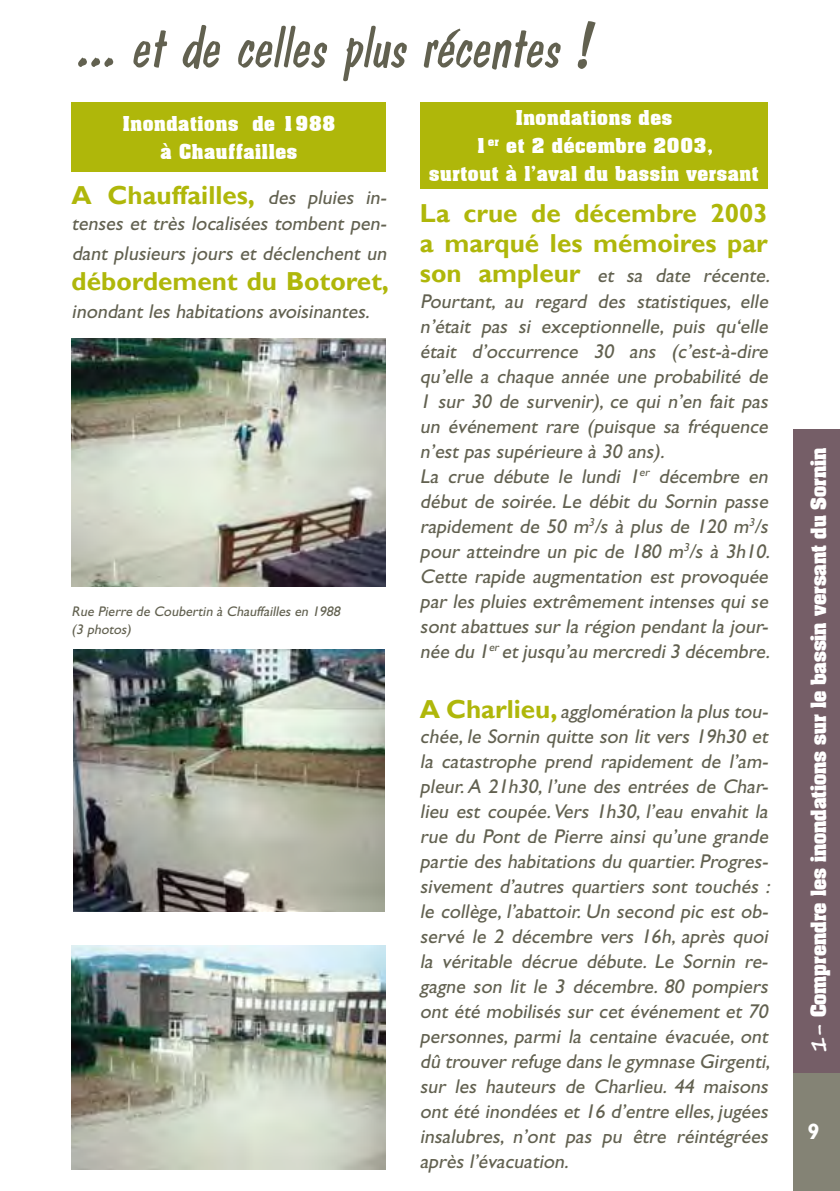
<style>
.page{position:relative;width:840px;height:1191px;background:#fff}
.page>*{position:absolute;margin:0;border:0;box-sizing:border-box;transform-origin:0 0}
.t1{font:italic 60px "Banga S Si";color:#626150}
.t2{font:700 26px/30px "Gill Sans";color:#afb70a}
.t3{font:700 22px "Gill Sans";color:#fff}
.t4{font:italic 20px/25px "Gill Sans";color:#626150}
.t5{font:700 20px/28px "Aachen BT";color:#fff;text-align:center}
.t6{font:700 18px "Aachen";color:#fff}
.t7{font:italic 14px/18px "Gill Sans";color:#626150}
.s1{font-weight:400;font-style:italic;font-size:20px;color:#626150}
.s2{font-weight:700;font-style:normal;font-size:26px;color:#afb70a}
.s3{font-family:"Segoe Print";font-size:22px}
</style>
<div class="page">
<div style="left:792px;top:429px;width:47px;height:644px;background:#755e67"></div>
<div style="left:793px;top:1073px;width:46px;height:118px;background:#848375"></div>
<div style="left:71px;top:102px;width:315px;height:70px;background:#afb70a"></div>
<img style="left:74px;top:649px;width:310px;height:262px">
<img style="left:71px;top:338px;width:314px;height:249px">
<img style="left:72px;top:945px;width:313px;height:224px">
<svg style="left:446px;top:28px;width:15px;height:16px"></svg>
<div style="left:420px;top:102px;width:347px;height:86px;background:#afb70a"></div>
<h1 class="t1" style="left:75px;top:19px;width:527px">... et de celles plus recentes !</h1>
<p class="t5" style="left:122px;top:109px;width:214px">Inondations de 1988 à Chauffailles</p>
<h2 class="t2" style="left:72px;top:181px;width:320px">A Chauffailles, <span class="s1">des pluies in-</span></h2>
<p class="t4" style="left:72px;top:209px;width:320px;line-height:30px">tenses et très localisées tombent pen&shy;dant plusieurs jours et déclenchent un</p>
<h2 class="t2" style="left:72px;top:267px;width:318px">débordement du Botoret,</h2>
<p class="t4" style="left:72px;top:299px;width:303px">inondant les habitations avoisinantes.</p>
<p class="t7" style="left:72px;top:602px;width:273px">Rue Pierre de Coubertin à Chauffailles en 1988 (3 photos)</p>
<p class="t5" style="left:428px;top:103px;width:331px">Inondations des<br>1<sup>er</sup> et 2 décembre 2003,<br>surtout à l’aval du bassin versant</p>
<h2 class="t2" style="left:420px;top:199px;width:349px">La crue de décembre 2003 a marqué les mémoires par</h2>
<p class="t4" style="left:419px;top:263px;width:355px"><span class="s2">s o n a m p l e u r</span> et sa date récente.<br>Pourtant, au regard des statistiques, elle n’était pas si exceptionnelle, puis qu‘elle était d’occurrence 30 ans (c’est-à-dire qu’elle a chaque année une probabilité de 1 sur 30 de survenir), ce qui n’en fait pas un événement rare (puisque sa fréquence n’est pas supérieure à 30 ans).<br>La crue débute le lundi 1<sup>er</sup> décembre en début de soirée. Le débit du Sornin passe rapidement de 50 m<sup>3</sup>/s à plus de 120 m<sup>3</sup>/s pour atteindre un pic de 180 m<sup>3</sup>/s à 3h10.<br>Cette rapide augmentation est provoquée par les pluies extrêmement intenses qui se sont abattues sur la région pendant la jour&shy;née du 1<sup>er</sup> etjusqu’au mercredi3 décembre.</p>
<p class="t4" style="left:419px;top:699px;width:355px;text-align:justify"><span class="s2">A C h a r l i e u ,</span> agglomération la plus tou&shy;chée,le Sornin quitte son lit vers 19h30 et la catastrophe prend rapidement de l’am&shy;pleur.A 21h30,l’une des entrées de Char&shy;lieu est coupée.Vers 1h30, l’eau envahit la rue du Pont de Pierre ainsi qu’une grande partie des habitations du quartier.Progres&shy;sivement d’autres quartiers sont touchés : le collège,l’abattoir.Un second pic est ob&shy;servé le 2 décembre vers 16h, après quoi la véritable décrue débute. Le Sornin re&shy;gagne son lit le 3 décembre. 80 pompiers ont été mobilisés sur cet événement et 70 personnes, parmi la centaine évacuée, ont dû trouver refuge dans le gymnase Girgenti, sur les hauteurs de Charlieu. 44 maisons ont été inondées et 16 d’entre elles,jugées insalubres, n’ont pas pu être réintégrées après l’évacuation.</p>
<p class="t6" style="left:804px;top:1053px;width:607px;rotate:-90deg"><span class="s3">1-</span> Comprendre les inondations sur le bassin versant du Sornin</p>
<p class="t3" style="left:806px;top:1118px;width:14px">9</p>
</div>
